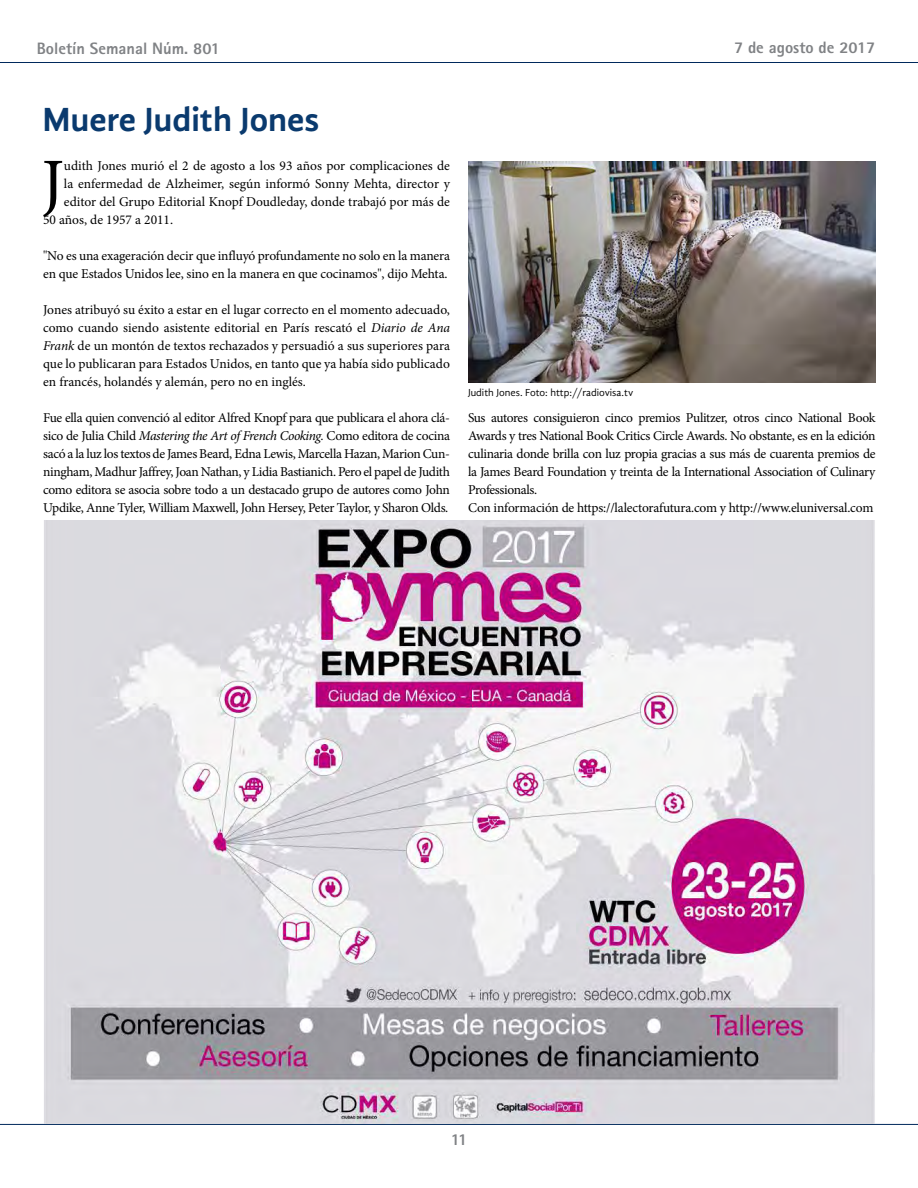
<style>
.page{position:relative;width:918px;height:1188px;background:#fff}
.page>*{position:absolute;margin:0;border:0;box-sizing:border-box;transform-origin:0 0}
.t1{font:68.85px "Minion Pro";color:#000}
.t2{font:700 34.5px "Gandhi Sans";color:#0a3a6e}
.t3{font:800 16.5px "Rotis Sans Serif";color:#808285}
.t4{font:13.5px/18px "Minion Pro";letter-spacing:-.02em;color:#000}
.t5{font:13.5px "Minion Pro";color:#000}
.t6{font:10.5px "Gandhi Sans";color:#000}
.s1{font-style:italic}
</style>
<div class="page">
<hr style="left:0;top:62px;width:918px;height:1px;background:#00295c">
<hr style="left:0;top:1124px;width:918px;height:1px;background:#00295c">
<img style="left:468px;top:162px;width:408px;height:221px">
<img style="left:44px;top:521px;width:831px;height:602px">
<p class="t3" style="left:37px;top:38px;width:185px">Boletín Semanal Núm. 801</p>
<p class="t3" style="left:734px;top:37px;width:143px">7 de agosto de 2017</p>
<h2 class="t2" style="left:43px;top:100px;width:278px">Muere Judith Jones</h2>
<h1 class="t1" style="left:41px;top:138px;width:24px">J</h1>
<p class="t4" style="left:64px;top:156px;width:388px">udith Jones murió el 2 de agosto a los 93 años por complicaciones de</p>
<p class="t5" style="left:64px;top:174px;width:388px">la enfermedad de Alzheimer, según informó Sonny Mehta, director y</p>
<p class="t5" style="left:64px;top:192px;width:388px">editor del Grupo Editorial Knopf Doudleday, donde trabajó por más de</p>
<p class="t5" style="left:43px;top:210px;width:132px">50 años, de 1957 a 2011.</p>
<p class="t4" style="left:43px;top:246px;width:408px">"No es una exageración decir que influyó profundamente no solo en la manera en que Estados Unidos lee, sino en la manera en que cocinamos", dijo Mehta.</p>
<p class="t4" style="left:43px;top:300px;width:408px;text-align:justify">Jones atribuyó su éxito a estar en el lugar correcto en el momento adecuado, como cuando siendo asistente editorial en París rescató el <span class="s1">Diario de Ana Frank</span> de un montón de textos rechazados y persuadió a sus superiores para que lo publicaran para Estados Unidos, en tanto que ya había sido publicado en francés, holandés y alemán, pero no en inglés.</p>
<p class="t4" style="left:43px;top:408px;width:408px;text-align:justify">Fue ella quien convenció al editor Alfred Knopf para que publicara el ahora clá&shy;sico de Julia Child <span class="s1">Mastering the Art of French Cooking.</span> Como editora de cocina sacó a la luz los textos de James Beard, Edna Lewis, Marcella Hazan, Marion Cun&shy;ningham, Madhur Jaffrey, Joan Nathan, y Lidia Bastianich. Pero el papel de Judith como editora se asocia sobre todo a un destacado grupo de autores como John Updike, Anne Tyler, William Maxwell, John Hersey, Peter Taylor, y Sharon Olds.</p>
<p class="t6" style="left:468px;top:386px;width:167px">Judith Jones. Foto: http://radiovisa.tv</p>
<p class="t4" style="left:468px;top:409px;width:409px">Sus autores consiguieron cinco premios Pulitzer, otros cinco National Book Awards y tres National Book Critics Circle Awards. No obstante, es en la edición culinaria donde brilla con luz propia gracias a sus más de cuarenta premios de la James Beard Foundation y treinta de la International Association of Culinary Professionals.<br>Con información de https://lalectorafutura.com y http://www.eluniversal.com</p>
<p class="t3" style="left:451px;top:1129px;width:18px">11</p>
</div>
